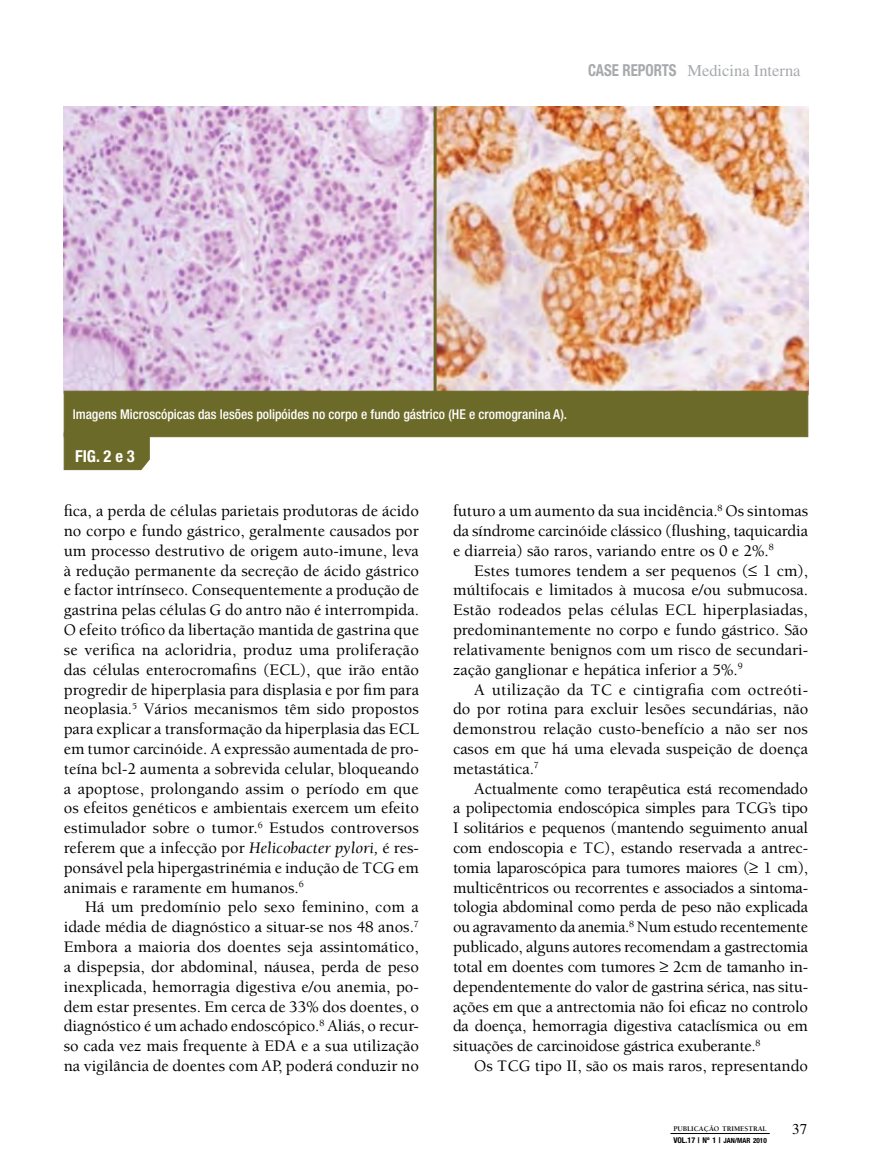
<style>
.page{position:relative;width:872px;height:1170px;background:#fff}
.page>*{position:absolute;margin:0;border:0;box-sizing:border-box;transform-origin:0 0}
.t1{font:500 16.5px/19.8px "Berkeley";color:#000;text-align:justify}
.t2{font:16.5px "Times";color:#a7a9ac}
.t3{font:700 condensed 16.5px "Helvetica Neue";color:#fff}
.t4{font:15px "Times";color:#000}
.t5{font:500 condensed 13.5px "Helvetica Neue";color:#fff}
.t6{font:700 condensed 7.95px "Helvetica Neue";color:#000}
.t7{font:700 7.35px "Berkeley";color:#000}
.s1{font-family:"Helvetica Neue";font-weight:700;font-stretch:condensed}
.s2{font-weight:400;font-style:italic}
.s3{font-size:7.2px}
</style>
<div class="page">
<hr style="left:670px;top:1133px;width:99px;height:1px;background:#000">
<img style="left:64px;top:106px;width:369px;height:285px">
<img style="left:436px;top:106px;width:372px;height:285px">
<div style="left:64px;top:391px;width:744px;height:46px;background:#6c6a28;border:1px solid #6c6a28"></div>
<div style="left:63px;top:430px;width:87px;height:40px;background:#6c6a28"></div>
<hr style="left:433px;top:106px;width:3px;height:285px;background:#6c6a28">
<p class="t2" style="left:588px;top:61px;width:214px"><span class="s1">CASE R EPORTS</span> Medicina Interna</p>
<p class="t5" style="left:73px;top:405px;width:496px">Imagens Microscópicas das lesões polipóides no corpo e fundo gástrico (HE e cromogranina A).</p>
<p class="t3" style="left:75px;top:445px;width:61px">FIG. 2 E 3</p>
<p class="t1" style="left:64px;top:501px;width:357px">fica, a perda de células parietais produtoras de ácido no corpo e fundo gástrico, geralmente causados por um processo destrutivo de origem auto-imune, leva à redução permanente da secreção de ácido gástrico e factor intrínseco. Consequentemente a produção de gastrina pelas células G do antro não é interrompida.<br>O efeito trófico da libertação mantida de gastrina que se verifica na acloridria, produz uma proliferação das células enterocromafins (ECL), que irão então progredir de hiperplasia para displasia e por fim para neoplasia.<sup>5</sup> Vários mecanismos têm sido propostos para explicar a transformação da hiperplasia das ECL em tumor carcinóide. A expressão aumentada de pro&shy;teína bcl-2 aumenta a sobrevida celular, bloqueando a apoptose, prolongando assim o período em que os efeitos genéticos e ambientais exercem um efeito estimulador sobre o tumor.<sup>6</sup> Estudos controversos referem que a infecção por <span class="s2">Helicobacter pylori,</span> é res&shy;ponsável pela hipergastrinémia e indução de TCG em animais e raramente em humanos.<sup>6</sup></p>
<p class="t1" style="left:64px;top:897px;width:357px;text-indent:21px">Há um predomínio pelo sexo feminino, com a idade média de diagnóstico a situar-se nos 48 anos.<sup>7<br></sup>Embora a maioria dos doentes seja assintomático, a dispepsia, dor abdominal, náusea, perda de peso inexplicada, hemorragia digestiva e/ou anemia, po&shy;dem estar presentes. Em cerca de 33% dos doentes, o diagnóstico é um achado endoscópico.<sup>8</sup> Aliás, o recur&shy;so cada vez mais frequente à EDA e a sua utilização na vigilância de doentes com AP, poderá conduzir no</p>
<p class="t1" style="left:453px;top:501px;width:357px">futuro a um aumento da sua incidência.<sup>8</sup> Os sintomas da síndrome carcinóide clássico (flushing, taquicardia e diarreia) são raros, variando entre os 0 e 2%.<sup>8</sup></p>
<p class="t1" style="left:453px;top:561px;width:357px;text-indent:21px">Estes tumores tendem a ser pequenos (≤ 1 cm), múltifocais e limitados à mucosa e/ou submucosa.<br>Estão rodeados pelas células ECL hiperplasiadas, predominantemente no corpo e fundo gástrico. São relativamente benignos com um risco de secundari&shy;zação ganglionar e hepática inferior a 5%.<sup>9</sup></p>
<p class="t1" style="left:453px;top:679px;width:357px;text-indent:21px">A utilização da TC e cintigrafia com octreóti&shy;do por rotina para excluir lesões secundárias, não demonstrou relação custo-benefício a não ser nos casos em que há uma elevada suspeição de doença metastática.<sup>7</sup></p>
<p class="t1" style="left:453px;top:778px;width:357px;text-indent:21px">Actualmente como terapêutica está recomendado a polipectomia endoscópica simples para TCG’s tipo I solitários e pequenos (mantendo seguimento anual com endoscopia e TC), estando reservada a antrec&shy;tomia laparoscópica para tumores maiores (≥ 1 cm), multicêntricos ou recorrentes e associados a sintoma&shy;tologia abdominal como perda de peso não explicada ou agravamento da anemia.<sup>8</sup> Num estudo recentemente publicado, alguns autores recomendam a gastrectomia total em doentes com tumores ≥ 2cm de tamanho in&shy;dependentemente do valor de gastrina sérica, nas situ&shy;ações em que a antrectomia não foi eficaz no controlo da doença, hemorragia digestiva cataclísmica ou em situações de carcinoidose gástrica exuberante.<sup>8</sup></p>
<p class="t1" style="left:474px;top:1056px;width:335px">Os TCG tipo II, são os mais raros, representando</p>
<p class="t7" style="left:673px;top:1124px;width:95px">PUBLICAÇÃO TRIMESTRAL</p>
<p class="t4" style="left:792px;top:1120px;width:16px">37</p>
<p class="t6" style="left:673px;top:1134px;width:95px">VOL.17 | Nº 1 | <span class="s3">JAN/MAR 2010</span></p>
</div>
